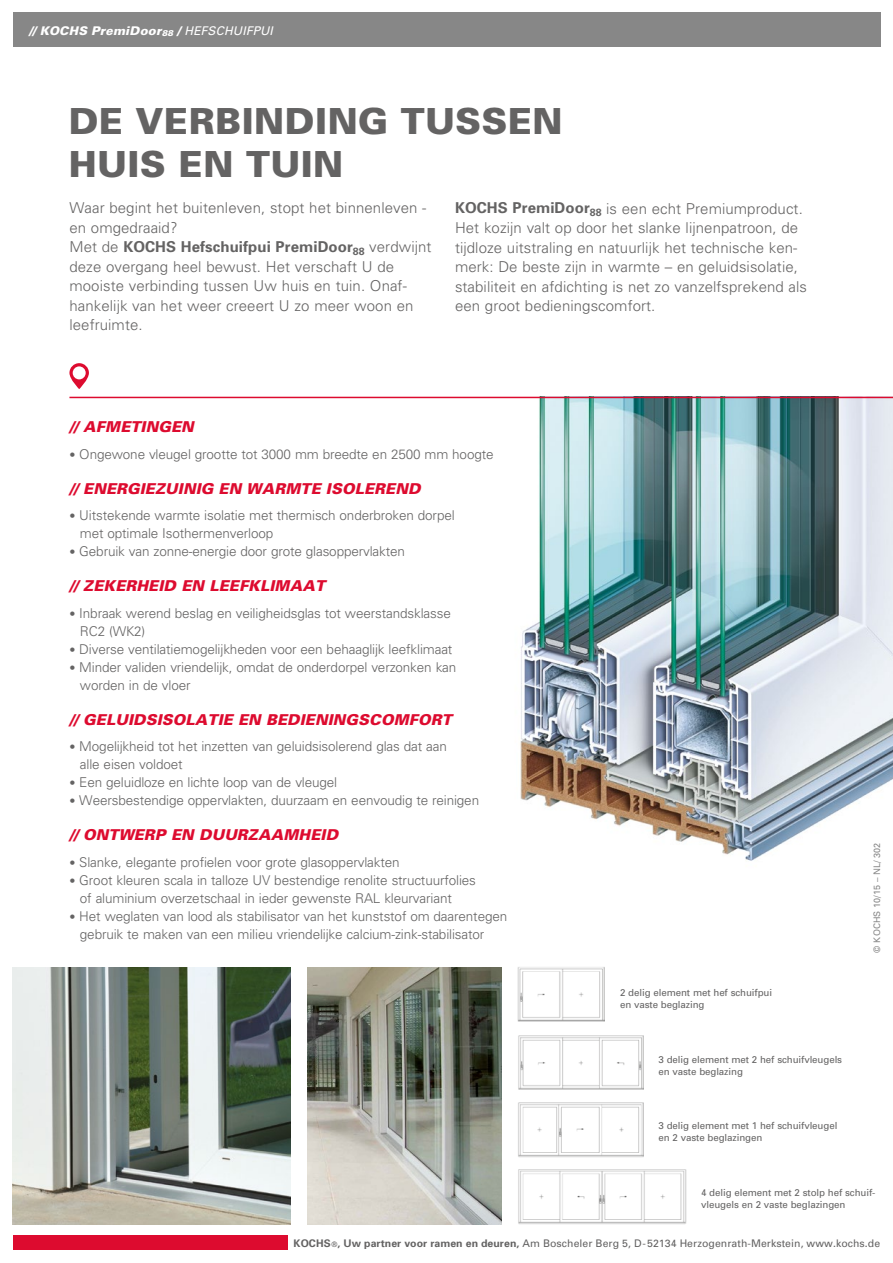
<style>
.page{position:relative;width:893px;height:1263px;background:#fff}
.page>*{position:absolute;margin:0;border:0;box-sizing:border-box;transform-origin:0 0}
.t1{font:900 36px/43.2px "Univers";letter-spacing:.01em;color:#646363}
.t2{font:300 15px/19.5px "Univers";letter-spacing:.005em;color:#646363}
.t3{font:italic 900 15px "Univers";letter-spacing:.01em;color:#dd0b2f}
.t4{font:300 13.5px/18px "Univers";letter-spacing:-.01em;color:#646363}
.t5{font:italic 900 12px "Univers";letter-spacing:.015em;color:#fff}
.t6{font:10.5px "Univers";letter-spacing:.005em;color:#646363}
.t7{font:9.75px/11.7px "Univers";letter-spacing:-.01em;color:#646363}
.t8{font:9px "Univers";letter-spacing:.005em;color:#878787}
.s1{font-weight:400}
.s2{font-weight:700}
.s3{font-size:12px}
.s4{font-size:7.5px}
</style>
<div class="page">
<img style="left:476px;top:398px;width:417px;height:463px">
<div style="left:13px;top:13px;width:867px;height:34px;background:#878787"></div>
<svg style="left:69px;top:363px;width:20px;height:26px"></svg>
<hr style="left:69px;top:397px;width:824px;height:1px;background:#dd0b2f">
<img style="left:13px;top:967px;width:278px;height:258px">
<img style="left:308px;top:967px;width:194px;height:258px">
<img style="left:518px;top:967px;width:86px;height:55px">
<img style="left:518px;top:1035px;width:125px;height:55px">
<img style="left:518px;top:1102px;width:125px;height:55px">
<img style="left:518px;top:1169px;width:168px;height:55px">
<div style="left:13px;top:1235px;width:274px;height:15px;background:#dd0b2f"></div>
<p class="t5" style="left:29px;top:23px;width:245px">// KOCHS PremiDoor<sub>88</sub> / <span class="s1">HEFSCHUIFPUI</span></p>
<h1 class="t1" style="left:69px;top:99px;width:495px">DE VERBINDING TUSSEN<br>HUIS EN TUIN</h1>
<p class="t2" style="left:69px;top:198px;width:364px">Waar begint het buitenleven, stopt het binnenleven - en omgedraaid?<br>Met de <span class="s2">KOCHS Hefschuifpui PremiDoor</span><sub>88</sub> verdwijnt deze overgang heel bewust. Het verschaft U de mooiste verbinding tussen Uw huis en tuin. Onaf&shy;hankelijk van het weer creeert U zo meer woon en leefruimte.</p>
<p class="t2" style="left:455px;top:198px;width:354px"><span class="s2">KOCHS PremiDoor</span><sub>88</sub> is een echt Premiumproduct.<br>Het kozijn valt op door het slanke lijnenpatroon, de tijdloze uitstraling en natuurlijk het technische ken&shy;merk: De beste zijn in warmte – en geluidsisolatie, stabiliteit en afdichting is net zo vanzelfsprekend als een groot bedieningscomfort.</p>
<p class="t3" style="left:69px;top:417px;width:126px">// AFMETINGEN</p>
<p class="t4" style="left:69px;top:444px;width:426px"><span class="s3">•</span> Ongewone vleugel grootte tot 3000 mm breedte en 2500 mm hoogte</p>
<p class="t3" style="left:69px;top:479px;width:353px">// ENERGIEZUINIG EN WARMTE ISOLEREND</p>
<p class="t4" style="left:80px;top:506px;width:376px;text-indent:-10px"><span class="s3">•</span> Uitstekende warmte isolatie met thermisch onderbroken dorpel met optimale Isothermenverloop</p>
<p class="t4" style="left:69px;top:542px;width:337px"><span class="s3">•</span> Gebruik van zonne-energie door grote glasoppervlakten</p>
<p class="t3" style="left:69px;top:576px;width:257px">// ZEKERHEID EN LEEFKLIMAAT</p>
<p class="t4" style="left:80px;top:603px;width:372px;text-indent:-10px"><span class="s3">•</span> Inbraak werend beslag en veiligheidsglas tot weerstandsklasse<br>RC2 (WK2)</p>
<p class="t4" style="left:69px;top:639px;width:384px"><span class="s3">•</span> Diverse ventilatiemogelijkheden voor een behaaglijk leefklimaat</p>
<p class="t4" style="left:80px;top:657px;width:378px;text-indent:-10px"><span class="s3">•</span> Minder validen vriendelijk, omdat de onderdorpel verzonken kan worden in de vloer</p>
<p class="t3" style="left:69px;top:710px;width:384px">// GELUIDSISOLATIE EN BEDIENINGSCOMFORT</p>
<p class="t4" style="left:80px;top:737px;width:368px;text-indent:-10px"><span class="s3">•</span> Mogelijkheid tot het inzetten van geluidsisolerend glas dat aan alle eisen voldoet</p>
<p class="t4" style="left:69px;top:773px;width:269px"><span class="s3">•</span> Een geluidloze en lichte loop van de vleugel</p>
<p class="t4" style="left:69px;top:791px;width:411px"><span class="s3">•</span> Weersbestendige oppervlakten, duurzaam en eenvoudig te reinigen</p>
<p class="t3" style="left:69px;top:825px;width:270px">// ONTWERP EN DUURZAAMHEID</p>
<p class="t4" style="left:69px;top:852px;width:332px"><span class="s3">•</span> Slanke, elegante profielen voor grote glasoppervlakten</p>
<p class="t4" style="left:80px;top:870px;width:398px;text-indent:-10px"><span class="s3">•</span> Groot kleuren scala in talloze UV bestendige renolite structuurfolies of aluminium overzetschaal in ieder gewenste RAL kleurvariant</p>
<p class="t4" style="left:80px;top:906px;width:429px;text-indent:-10px"><span class="s3">•</span> Het weglaten van lood als stabilisator van het kunststof om daarentegen gebruik te maken van een milieu vriendelijke calcium-zink-stabilisator</p>
<p class="t7" style="left:620px;top:987px;width:154px">2 delig element met hef schuifpui en vaste beglazing</p>
<p class="t7" style="left:658px;top:1054px;width:185px">3 delig element met 2 hef schuifvleugels en vaste beglazing</p>
<p class="t7" style="left:658px;top:1119px;width:180px">3 delig element met 1 hef schuifvleugel en 2 vaste beglazingen</p>
<p class="t8" style="left:871px;top:952px;width:112px;rotate:-90deg">© KOCHS 10/15 – NL/ 302</p>
<p class="t7" style="left:701px;top:1186px;width:176px">4 delig element met 2 stolp hef schuif&shy;vleugels en 2 vaste beglazingen</p>
<p class="t6" style="left:294px;top:1236px;width:588px"><span class="s2">KOCHS</span><span class="s4">®</span><span class="s2">, Uw partner voor ramen en deuren,</span> Am Boscheler Berg 5, D-52134 Herzogenrath-Merkstein, www.kochs.de</p>
</div>
